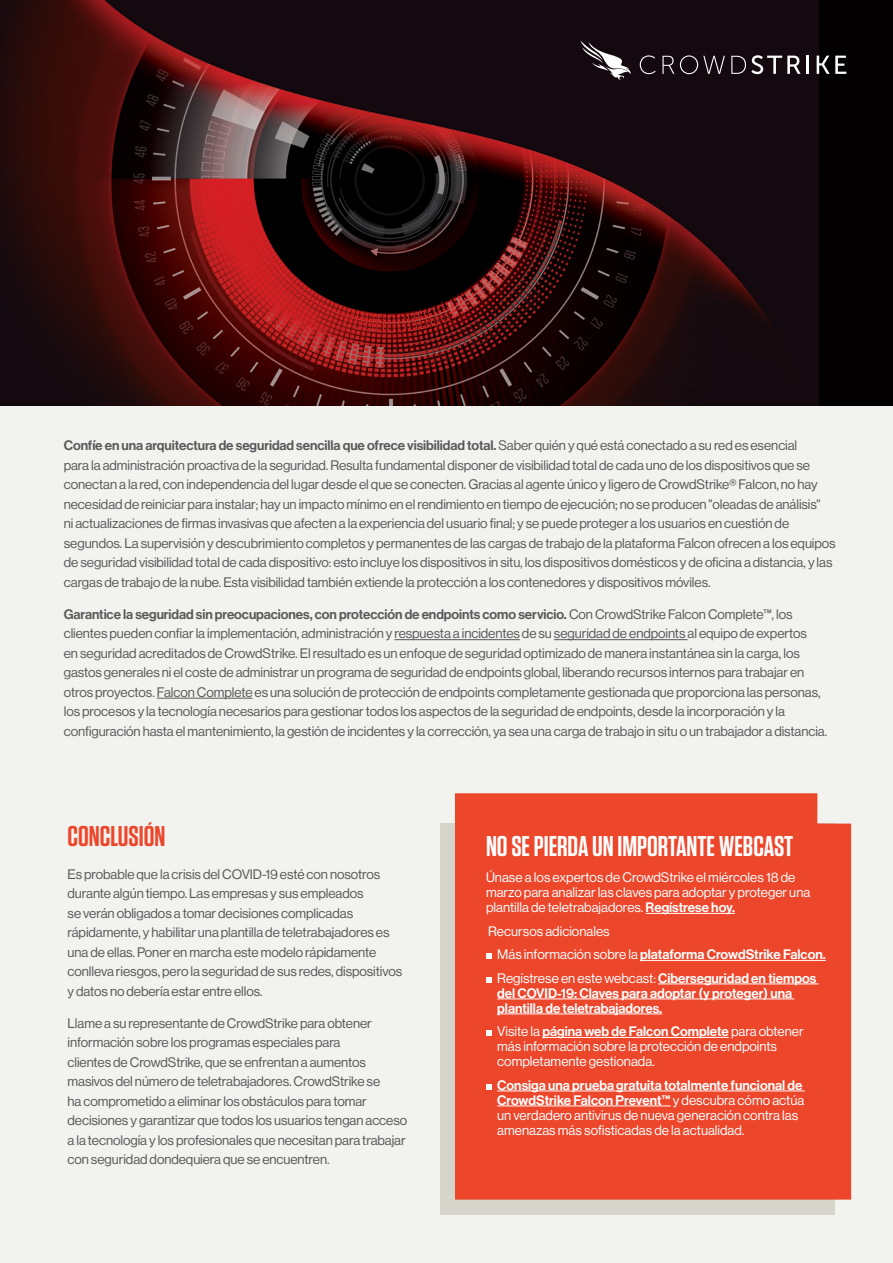
<style>
.page{position:relative;width:893px;height:1263px;background:#f2f2ee}
.page>*{position:absolute;margin:0;border:0;box-sizing:border-box;transform-origin:0 0}
.t1{font:600 28.5px "Tungsten";color:#fff}
.t2{font:600 28.5px "Tungsten";color:#ec462b}
.t3{font:13.5px/19.5px "Haas Grot Disp 55 Roman";letter-spacing:-.005em;color:#58595b}
.t4{font:13.5px/15px "Haas Grot Disp 55 Roman";color:#fff}
.t5{font:500 13.5px/15px "Haas Grot Disp 65";color:#fff}
.t6{font:500 13.5px "Haas Grot Disp 65";letter-spacing:-.005em;color:#58595b}
.s1{font-family:"Haas Grot Disp 55 Roman";font-weight:400}
.s2{font-family:"Haas Grot Disp 65";font-weight:500}
</style>
<div class="page">
<div style="left:440px;top:823px;width:395px;height:392px;background:#d6d5cb"></div>
<div style="left:455px;top:793px;width:396px;height:406px;background:#ec462b"></div>
<hr style="left:646px;top:913px;width:89px;height:1px;background:#fff">
<hr style="left:640px;top:960px;width:186px;height:1px;background:#fff">
<hr style="left:658px;top:983px;width:161px;height:1px;background:#fff">
<hr style="left:497px;top:998px;width:297px;height:1px;background:#fff">
<hr style="left:497px;top:1013px;width:165px;height:1px;background:#fff">
<hr style="left:542px;top:1037px;width:187px;height:1px;background:#fff">
<hr style="left:497px;top:1090px;width:308px;height:1px;background:#fff">
<hr style="left:497px;top:1105px;width:174px;height:1px;background:#fff">
<svg style="left:486px;top:953px;width:6px;height:6px"></svg>
<svg style="left:486px;top:977px;width:6px;height:5px"></svg>
<svg style="left:486px;top:1030px;width:6px;height:6px"></svg>
<svg style="left:486px;top:1084px;width:6px;height:5px"></svg>
<hr style="left:394px;top:639px;width:126px;height:1px;background:#58595b">
<hr style="left:554px;top:639px;width:133px;height:1px;background:#58595b">
<hr style="left:157px;top:698px;width:95px;height:1px;background:#58595b">
<div style="left:0;top:0;width:893px;height:405px;background:#020001"></div>
<img style="left:0;top:0;width:819px;height:405px">
<svg style="left:580px;top:41px;width:51px;height:39px;background:#4a4146"></svg>
<svg style="left:640px;top:55px;width:16px;height:19px"></svg>
<svg style="left:662px;top:56px;width:12px;height:18px"></svg>
<svg style="left:680px;top:55px;width:45px;height:19px"></svg>
<svg style="left:731px;top:55px;width:70px;height:19px"></svg>
<hr style="left:806px;top:56px;width:3px;height:18px;background:#fff">
<svg style="left:817px;top:56px;width:29px;height:18px"></svg>
<p class="t6" style="left:64px;top:437px;width:735px">Confíe en una arquitectura de seguridad sencilla que ofrece visibilidad total. <span class="s1">Saber quién y qué está conectado a su red es esencial</span></p>
<p class="t3" style="left:64px;top:455px;width:773px">para la administración proactiva de la seguridad. Resulta fundamental disponer de visibilidad total de cada uno de los dispositivos que se conectan a la red, con independencia del lugar desde el que se conecten. Gracias al agente único y ligero de CrowdStrike® Falcon, no hay necesidad de reiniciar para instalar; hay un impacto mínimo en el rendimiento en tiempo de ejecución; no se producen "oleadas de análisis"<br>ni actualizaciones de firmas invasivas que afecten a la experiencia del usuario final; y se puede proteger a los usuarios en cuestión de segundos. La supervisión y descubrimiento completos y permanentes de las cargas de trabajo de la plataforma Falcon ofrecen a los equipos de seguridad visibilidad total de cada dispositivo: esto incluye los dispositivos in situ, los dispositivos domésticos y de oficina a distancia, y las cargas de trabajo de la nube. Esta visibilidad también extiende la protección a los contenedores y dispositivos móviles.</p>
<p class="t6" style="left:64px;top:606px;width:730px">Garantice la seguridad sin preocupaciones, con protección de endpoints como servicio. <span class="s1">Con CrowdStrike Falcon Complete™, los</span></p>
<p class="t3" style="left:64px;top:624px;width:765px">clientes pueden confiar la implementación, administración y respuesta a incidentes de su seguridad de endpoints al equipo de expertos<br>en seguridad acreditados de CrowdStrike. El resultado es un enfoque de seguridad optimizado de manera instantánea sin la carga, los gastos generales ni el coste de administrar un programa de seguridad de endpoints global, liberando recursos internos para trabajar en otros proyectos. Falcon Complete es una solución de protección de endpoints completamente gestionada que proporciona las personas, los procesos y la tecnología necesarios para gestionar todos los aspectos de la seguridad de endpoints, desde la incorporación y la configuración hasta el mantenimiento, la gestión de incidentes y la corrección, ya sea una carga de trabajo in situ o un trabajador a distancia.</p>
<h1 class="t2" style="left:68px;top:821px;width:100px">CONCLUSIÓN</h1>
<p class="t3" style="left:68px;top:864px;width:336px">Es probable que la crisis del COVID-19 esté con nosotros durante algún tiempo. Las empresas y sus empleados<br>se verán obligados a tomar decisiones complicadas rápidamente, y habilitar una plantilla de teletrabajadores es una de ellas. Poner en marcha este modelo rápidamente conlleva riesgos, pero la seguridad de sus redes, dispositivos y datos no debería estar entre ellos.</p>
<p class="t3" style="left:68px;top:1013px;width:341px">Llame a su representante de CrowdStrike para obtener información sobre los programas especiales para<br>clientes de CrowdStrike, que se enfrentan a aumentos masivos del número de teletrabajadores. CrowdStrike se<br>ha comprometido a eliminar los obstáculos para tomar decisiones y garantizar que todos los usuarios tengan acceso a la tecnología y los profesionales que necesitan para trabajar con seguridad dondequiera que se encuentren.</p>
<h1 class="t1" style="left:486px;top:831px;width:309px">NO SE PIERDA UN IMPORTANTE WEBCAST</h1>
<p class="t4" style="left:486px;top:870px;width:326px">Únase a los expertos de CrowdStrike el miércoles 18 de marzo para analizar las claves para adoptar y proteger una plantilla de teletrabajadores. <span class="s2">Regístrese hoy.</span></p>
<p class="t4" style="left:488px;top:923px;width:123px">Recursos adicionales</p>
<p class="t5" style="left:497px;top:947px;width:330px"><span class="s1">Más información sobre la</span> plataforma CrowdStrike Falcon.</p>
<p class="t4" style="left:497px;top:970px;width:321px">Regístrese en este webcast: <span class="s2">Ciberseguridad en tiempos</span></p>
<p class="t5" style="left:497px;top:985px;width:296px">del COVID-19: Claves para adoptar (y proteger) una plantilla de teletrabajadores.</p>
<p class="t5" style="left:497px;top:1024px;width:308px"><span class="s1">Visite la</span> página web de Falcon Complete <span class="s1">para obtener</span></p>
<p class="t4" style="left:497px;top:1039px;width:281px">más información sobre la protección de endpoints completamente gestionada.</p>
<p class="t5" style="left:497px;top:1077px;width:309px">Consiga una prueba gratuita totalmente funcional de<br>CrowdStrike Falcon Prevent™ <span class="s1">y descubra cómo actúa</span></p>
<p class="t4" style="left:497px;top:1107px;width:302px">un verdadero antivirus de nueva generación contra las amenazas más sofisticadas de la actualidad.</p>
</div>
